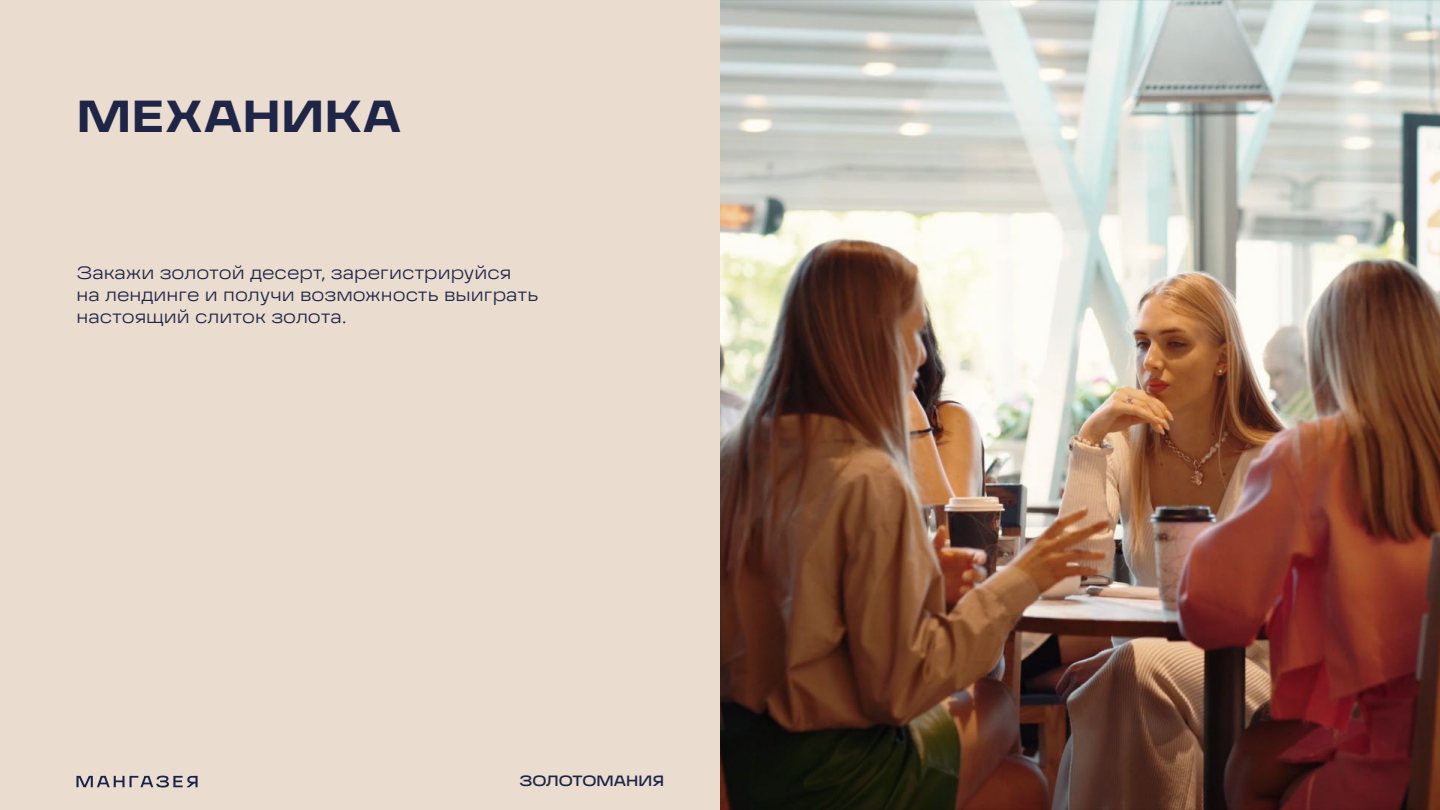
<style>
.page{position:relative;width:1440px;height:810px;background:#eaddd0}
.page>*{position:absolute;margin:0;border:0;box-sizing:border-box;transform-origin:0 0}
.t1{font:700 45px "Grandis Extended";letter-spacing:.015em;color:#1e2547}
.t2{font:300 18px/21.6px "Grandis Extended";color:#1e2547}
.t3{font:500 15px "Grandis Extended";color:#1e2547}
</style>
<div class="page">
<svg style="left:76px;top:776px;width:122px;height:12px"></svg>
<img style="left:720px;top:0;width:720px;height:810px">
<h1 class="t1" style="left:77px;top:87px;width:326px">МЕХАНИКА</h1>
<p class="t2" style="left:76px;top:262px;width:464px">Закажи золотой десерт, зарегистрируйся на лендинге и получи возможность выиграть настоящий слиток золота.</p>
<p class="t3" style="left:519px;top:771px;width:146px">ЗОЛОТОМАНИЯ</p>
</div>
